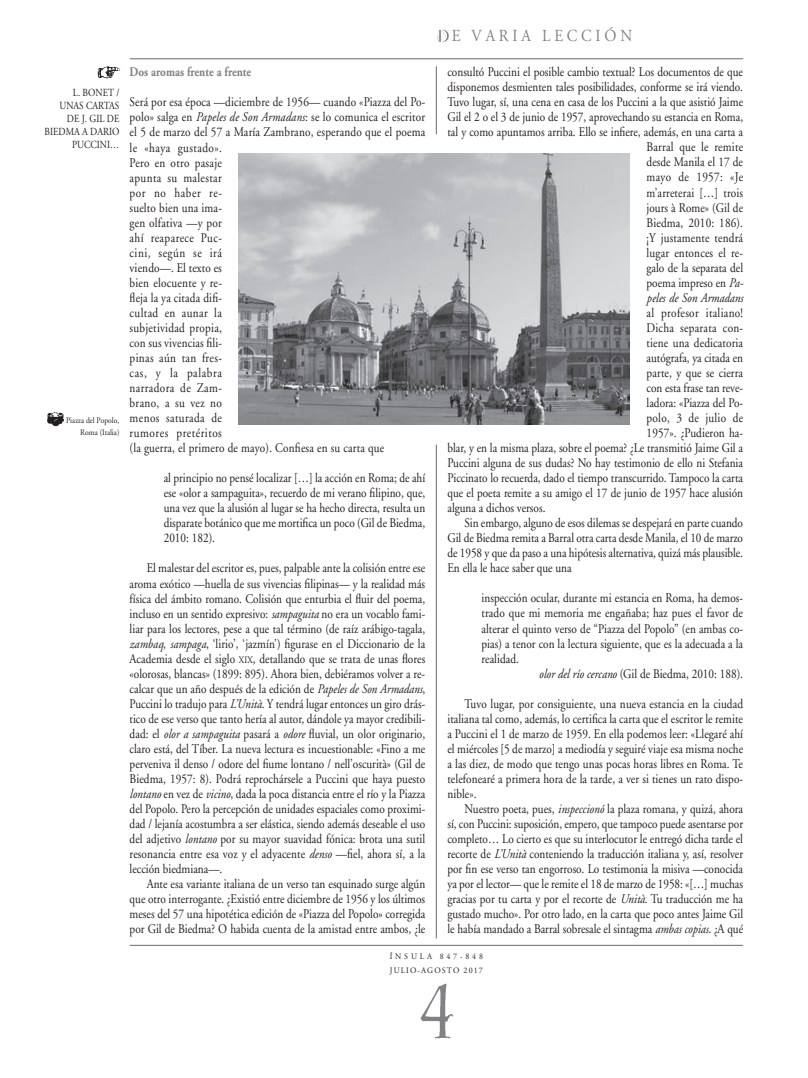
<style>
.page{position:relative;width:808px;height:1078px;background:#fff}
.page>*{position:absolute;margin:0;border:0;box-sizing:border-box;transform-origin:0 0}
.t1{font:16.88px "Adobe Garamond";color:#808285;scale:.9 1}
.t2{font:13.25px/15px "Adobe Garamond";color:#231f20;text-align:justify;scale:.85 1}
.t3{font:13.25px/15px "Adobe Garamond";letter-spacing:.02em;color:#231f20;scale:.85 1}
.t4{font:13.25px "Adobe Garamond";letter-spacing:.025em;color:#231f20;scale:.85 1}
.t5{font:700 13.25px "Adobe Garamond";color:#808285;scale:.85 1}
.t6{font:10.88px/13px "Adobe Garamond";color:#231f20;text-align:right;scale:.85 1}
.t7{font:8.38px/13.2px "Adobe Garamond";letter-spacing:.14em;color:#231f20;scale:.95 1}
.t8{font:8.38px/11.8px "Adobe Garamond";color:#231f20;text-align:right;scale:.9 1}
.s1{font-style:italic}
.s2{font-size:9.88px}
</style>
<div class="page">
<hr style="left:130px;top:58px;width:613px;height:1px;background:#808285">
<hr style="left:130px;top:944px;width:613px;height:1px;background:#808285">
<img style="left:97px;top:66px;width:23px;height:12px">
<img style="left:436px;top:30px;width:13px;height:12px">
<hr style="left:436px;top:66px;width:1px;height:68px;background:#808285">
<hr style="left:436px;top:444px;width:1px;height:494px;background:#808285">
<img style="left:420px;top:983px;width:33px;height:56px">
<img style="left:239px;top:154px;width:390px;height:270px">
<img style="left:47px;top:412px;width:17px;height:15px">
<p class="t6" style="left:44px;top:86px;width:90px">L. BONET /<br>UNAS CARTAS<br>DE J. GIL DE<br>BIEDMA A DARIO<br>PUCCINI…</p>
<p class="t8" style="left:66px;top:415px;width:61px">Piazza del Popolo,<br>Roma (Italia)</p>
<p class="t5" style="left:130px;top:65px;width:145px">Dos aromas frente a frente</p>
<p class="t3" style="left:130px;top:95px;width:349px">Será por esa época —diciembre de 1956— cuando «Piazza del Po&shy;polo» salga en <span class="s1">Papeles de Son Armadans</span>: se lo comunica el escritor el 5 de marzo del 57 a María Zambrano, esperando que el poema le «haya gustado».<br>Pero en otro pasaje<br>apunta su malestar<br>por no haber re-<br>suelto bien una ima-<br>gen olfativa —y por<br>ahí reaparece Puc-<br>cini, según se irá<br>viendo—. El texto es<br>bien elocuente y re-<br>fleja la ya citada difi-<br>cultad en aunar la<br>subjetividad propia,<br>con sus vivencias fili-<br>pinas aún tan fres-<br>cas, y la palabra<br>narradora de Zam-<br>brano, a su vez no<br>menos saturada de<br>rumores pretéritos<br>(la guerra, el primero de mayo). Confiesa en su carta que</p>
<p class="t2" style="left:164px;top:471px;width:309px">al principio no pensé localizar […] la acción en Roma; de ahí ese «olor a sampaguita», recuerdo de mi verano filipino, que, una vez que la alusión al lugar se ha hecho directa, resulta un disparate botánico que me mortifica un poco (Gil de Biedma, 2010: 182).</p>
<p class="t2" style="left:130px;top:561px;width:349px;text-indent:17px">El malestar del escritor es, pues, palpable ante la colisión entre ese aroma exótico —huella de sus vivencias filipinas— y la realidad más física del ámbito romano. Colisión que enturbia el fluir del poema, incluso en un sentido expresivo: <span class="s1">sampaguita</span> no era un vocablo fami&shy;liar para los lectores, pese a que tal término (de raíz arábigo-tagala, <span class="s1">zambaq</span>, <span class="s1">sampaga</span>, ‘lirio’, ‘jazmín’) figurase en el Diccionario de la Academia desde el siglo <span class="s2">XIX</span>, detallando que se trata de unas flores «olorosas, blancas» (1899: 895). Ahora bien, debiéramos volver a re&shy;calcar que un año después de la edición de <span class="s1">Papeles de Son Armadans</span>, Puccini lo tradujo para <span class="s1">L’Unità</span>. Y tendrá lugar entonces un giro drás&shy;tico de ese verso que tanto hería al autor, dándole ya mayor credibili&shy;dad: el <span class="s1">olor a sampaguita</span> pasará a <span class="s1">odore</span> fluvial, un olor originario, claro está, del Tíber. La nueva lectura es incuestionable: «Fino a me perveniva il denso / odore del fiume lontano / nell’oscurità» (Gil de Biedma, 1957: 8). Podrá reprochársele a Puccini que haya puesto <span class="s1">lontano</span> en vez de <span class="s1">vicino</span>, dada la poca distancia entre el río y la Piazza del Popolo. Pero la percepción de unidades espaciales como proximi&shy;dad / lejanía acostumbra a ser elástica, siendo además deseable el uso del adjetivo <span class="s1">lontano</span> por su mayor suavidad fónica: brota una sutil resonancia entre esa voz y el adyacente <span class="s1">denso</span> —fiel, ahora sí, a la lección biedmiana—.</p>
<p class="t2" style="left:130px;top:876px;width:349px;text-indent:17px">Ante esa variante italiana de un verso tan esquinado surge algún que otro interrogante. ¿Existió entre diciembre de 1956 y los últimos meses del 57 una hipotética edición de «Piazza del Popolo» corregida por Gil de Biedma? O habida cuenta de la amistad entre ambos, ¿le</p>
<p class="t1" style="left:452px;top:27px;width:202px">E V A R I A L E C C I Ó N</p>
<p class="t2" style="left:447px;top:65px;width:349px;text-align:right">consultó Puccini el posible cambio textual? Los documentos de que disponemos desmienten tales posibilidades, conforme se irá viendo.<br>Tuvo lugar, sí, una cena en casa de los Puccini a la que asistió Jaime Gil el 2 o el 3 de junio de 1957, aprovechando su estancia en Roma, tal y como apuntamos arriba. Ello se infiere, además, en una carta a Barral que le remite<br>desde Manila el 17 de<br>mayo de 1957: «Je<br>m’arreterai […] trois<br>jours à Rome» (Gil de<br>Biedma, 2010: 186).<br>¡Y justamente tendrá<br>lugar entonces el re-<br>galo de la separata del<br>poema impreso en <span class="s1">Pa-<br>peles de Son Armadans</span></p>
<p class="t4" style="left:647px;top:305px;width:115px">al profesor italiano!</p>
<p class="t3" style="left:647px;top:320px;width:115px">Dicha separata con-</p>
<p class="t2" style="left:647px;top:335px;width:115px">tiene una dedicatoria</p>
<p class="t2" style="left:647px;top:350px;width:115px">autógrafa, ya citada en</p>
<p class="t2" style="left:647px;top:365px;width:115px">parte, y que se cierra</p>
<p class="t2" style="left:647px;top:380px;width:115px">con esta frase tan reve-</p>
<p class="t2" style="left:647px;top:395px;width:115px">ladora: «Piazza del Po-</p>
<p class="t4" style="left:647px;top:410px;width:115px">polo, 3 de julio de</p>
<p class="t2" style="left:647px;top:425px;width:115px">1957». ¿Pudieron ha-</p>
<p class="t2" style="left:447px;top:440px;width:349px">blar, y en la misma plaza, sobre el poema? ¿Le transmitió Jaime Gil a</p>
<p class="t2" style="left:447px;top:455px;width:349px">Puccini alguna de sus dudas? No hay testimonio de ello ni Stefania</p>
<p class="t2" style="left:447px;top:470px;width:349px">Piccinato lo recuerda, dado el tiempo transcurrido. Tampoco la carta</p>
<p class="t2" style="left:447px;top:485px;width:349px">que el poeta remite a su amigo el 17 de junio de 1957 hace alusión</p>
<p class="t2" style="left:447px;top:500px;width:117px">alguna a dichos versos.</p>
<p class="t2" style="left:464px;top:515px;width:329px">Sin embargo, alguno de esos dilemas se despejará en parte cuando</p>
<p class="t2" style="left:447px;top:531px;width:349px">Gil de Biedma remita a Barral otra carta desde Manila, el 10 de marzo</p>
<p class="t2" style="left:447px;top:546px;width:349px">de 1958 y que da paso a una hipótesis alternativa, quizá más plausible.</p>
<p class="t2" style="left:447px;top:561px;width:148px">En ella le hace saber que una</p>
<p class="t2" style="left:481px;top:591px;width:309px">inspección ocular, durante mi estancia en Roma, ha demos-</p>
<p class="t2" style="left:481px;top:606px;width:309px">trado que mi memoria me engañaba; haz pues el favor de</p>
<p class="t2" style="left:481px;top:621px;width:309px">alterar el quinto verso de “Piazza del Popolo” (en ambas co-</p>
<p class="t2" style="left:481px;top:636px;width:309px">pias) a tenor con la lectura siguiente, que es la adecuada a la</p>
<p class="t2" style="left:481px;top:651px;width:45px">realidad.</p>
<p class="t2" style="left:539px;top:666px;width:242px"><span class="s1">olor del río cercano</span> (Gil de Biedma, 2010: 188).</p>
<p class="t2" style="left:447px;top:696px;width:349px;text-indent:17px">Tuvo lugar, por consiguiente, una nueva estancia en la ciudad italiana tal como, además, lo certifica la carta que el escritor le remite a Puccini el 1 de marzo de 1959. En ella podemos leer: «Llegaré ahí el miércoles [5 de marzo] a mediodía y seguiré viaje esa misma noche a las diez, de modo que tengo unas pocas horas libres en Roma. Te telefonearé a primera hora de la tarde, a ver si tienes un rato dispo&shy;nible».</p>
<p class="t2" style="left:447px;top:801px;width:349px;text-indent:17px">Nuestro poeta, pues, <span class="s1">inspeccionó</span> la plaza romana, y quizá, ahora sí, con Puccini: suposición, empero, que tampoco puede asentarse por completo… Lo cierto es que su interlocutor le entregó dicha tarde el recorte de <span class="s1">L’Unità</span> conteniendo la traducción italiana y, así, resolver por fin ese verso tan engorroso. Lo testimonia la misiva —conocida ya por el lector— que le remite el 18 de marzo de 1958: «[…] muchas gracias por tu carta y por el recorte de <span class="s1">Unità</span>. Tu traducción me ha gustado mucho». Por otro lado, en la carta que poco antes Jaime Gil le había mandado a Barral sobresale el sintagma <span class="s1">ambas copias</span>. ¿A qué</p>
<p class="t7" style="left:390px;top:950px;width:100px">ÍNSULA 847-848<br>JULIO-AGOSTO 2017</p>
</div>
